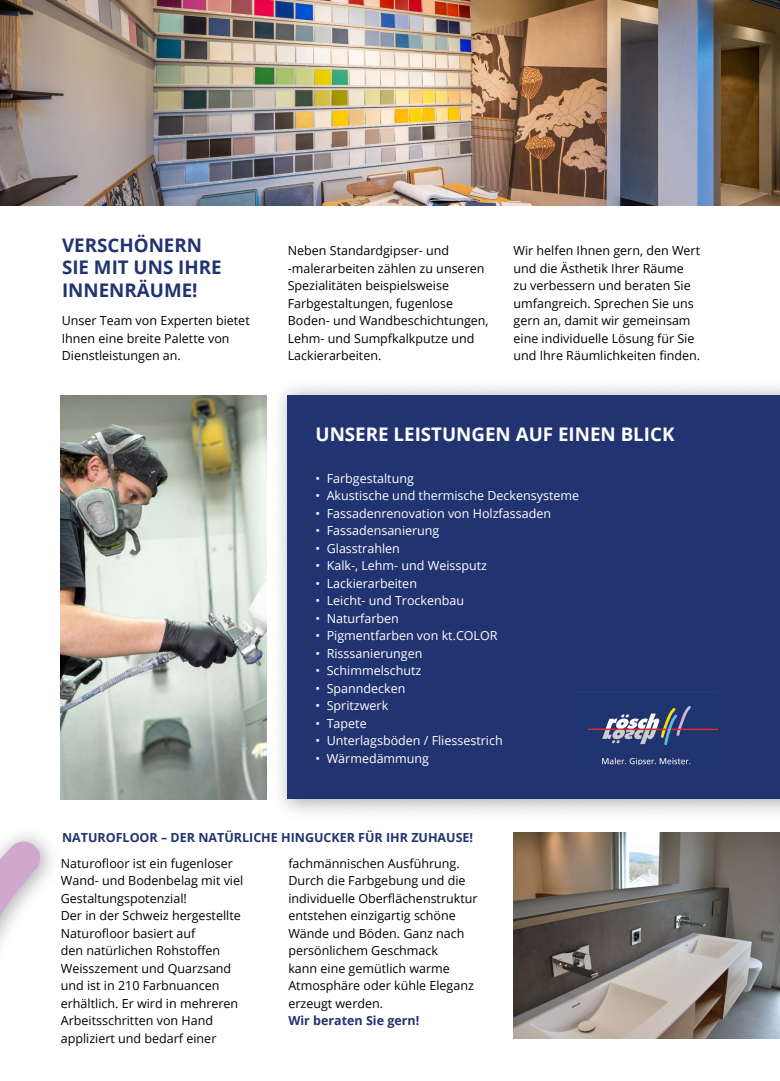
<style>
.page{position:relative;width:780px;height:1081px;background:#fff}
.page>*{position:absolute;margin:0;border:0;box-sizing:border-box;transform-origin:0 0}
.t1{font:700 18.75px/22.5px "Open Sans";color:#213471}
.t2{font:700 18.75px "Open Sans";color:#fff}
.t3{font:12.5px/17.5px "Open Sans";color:#000}
.t4{font:12.5px "Open Sans";color:#fff}
.t5{font:700 12.5px "Open Sans";color:#213471}
</style>
<div class="page">
<div style="left:270px;top:377px;width:510px;height:445px;background:#000;opacity:.3"></div>
<div style="left:288px;top:395px;width:492px;height:404px;background:#213471"></div>
<img style="left:0;top:0;width:780px;height:206px">
<img style="left:513px;top:832px;width:267px;height:206px">
<img style="left:61px;top:395px;width:205px;height:404px">
<svg style="left:0;top:839px;width:42px;height:106px"></svg>
<img style="left:587px;top:706px;width:131px;height:58px">
<h1 class="t1" style="left:62px;top:233px;width:161px">VERSCHÖNERN<br>SIE MIT UNS IHRE<br>INNENRÄUME!</h1>
<p class="t3" style="left:62px;top:311px;width:189px">Unser Team von Experten bietet<br>Ihnen eine breite Palette von<br>Dienstleistungen an.</p>
<p class="t3" style="left:288px;top:241px;width:202px">Neben Standardgipser- und -malerarbeiten zählen zu unseren<br>Spezialitäten beispielsweise<br>Farbgestaltungen, fugenlose<br>Boden- und Wandbeschichtungen,<br>Lehm- und Sumpfkalkputze und<br>Lackierarbeiten.</p>
<p class="t3" style="left:513px;top:241px;width:188px">Wir helfen Ihnen gern, den Wert und die Ästhetik Ihrer Räume zu verbessern und beraten Sie umfangreich. Sprechen Sie uns gern an, damit wir gemeinsam eine individuelle Lösung für Sie und Ihre Räumlichkeiten finden.</p>
<h1 class="t2" style="left:315px;top:421px;width:360px">UNSERE LEISTUNGEN AUF EINEN BLICK</h1>
<p class="t4" style="left:315px;top:469px;width:100px">• Farbgestaltung</p>
<p class="t4" style="left:315px;top:487px;width:265px">• Akustische und thermische Deckensysteme</p>
<p class="t4" style="left:315px;top:504px;width:237px">• Fassadenrenovation von Holzfassaden</p>
<p class="t4" style="left:315px;top:522px;width:125px">• Fassadensanierung</p>
<p class="t4" style="left:315px;top:539px;width:86px">• Glasstrahlen</p>
<p class="t4" style="left:315px;top:557px;width:173px">• Kalk-, Lehm- und Weissputz</p>
<p class="t4" style="left:315px;top:574px;width:103px">• Lackierarbeiten</p>
<p class="t4" style="left:315px;top:592px;width:150px">• Leicht- und Trockenbau</p>
<p class="t4" style="left:315px;top:609px;width:85px">• Naturfarben</p>
<p class="t4" style="left:315px;top:627px;width:183px">• Pigmentfarben von kt.COLOR</p>
<p class="t4" style="left:315px;top:644px;width:108px">• Risssanierungen</p>
<p class="t4" style="left:315px;top:662px;width:107px">• Schimmelschutz</p>
<p class="t4" style="left:315px;top:679px;width:91px">• Spanndecken</p>
<p class="t4" style="left:315px;top:697px;width:74px">• Spritzwerk</p>
<p class="t4" style="left:315px;top:714px;width:53px">• Tapete</p>
<p class="t4" style="left:315px;top:732px;width:189px">• Unterlagsböden / Fliessestrich</p>
<p class="t4" style="left:315px;top:749px;width:115px">• Wärmedämmung</p>
<p class="t5" style="left:62px;top:829px;width:412px">NATUROFLOOR – DER NATÜRLICHE HINGUCKER FÜR IHR ZUHAUSE!</p>
<p class="t3" style="left:61px;top:854px;width:184px">Naturofloor ist ein fugenloser<br>Wand- und Bodenbelag mit viel<br>Gestaltungspotenzial!<br>Der in der Schweiz hergestellte<br>Naturofloor basiert auf<br>den natürlichen Rohstoffen<br>Weisszement und Quarzsand und ist in 210 Farbnuancen erhältlich. Er wird in mehreren<br>Arbeitsschritten von Hand appliziert und bedarf einer</p>
<p class="t3" style="left:288px;top:854px;width:191px">fachmännischen Ausführung.<br>Durch die Farbgebung und die individuelle Oberflächenstruktur entstehen einzigartig schöne<br>Wände und Böden. Ganz nach persönlichem Geschmack<br>kann eine gemütlich warme<br>Atmosphäre oder kühle Eleganz erzeugt werden.</p>
<p class="t5" style="left:288px;top:1012px;width:132px">Wir beraten Sie gern!</p>
</div>
